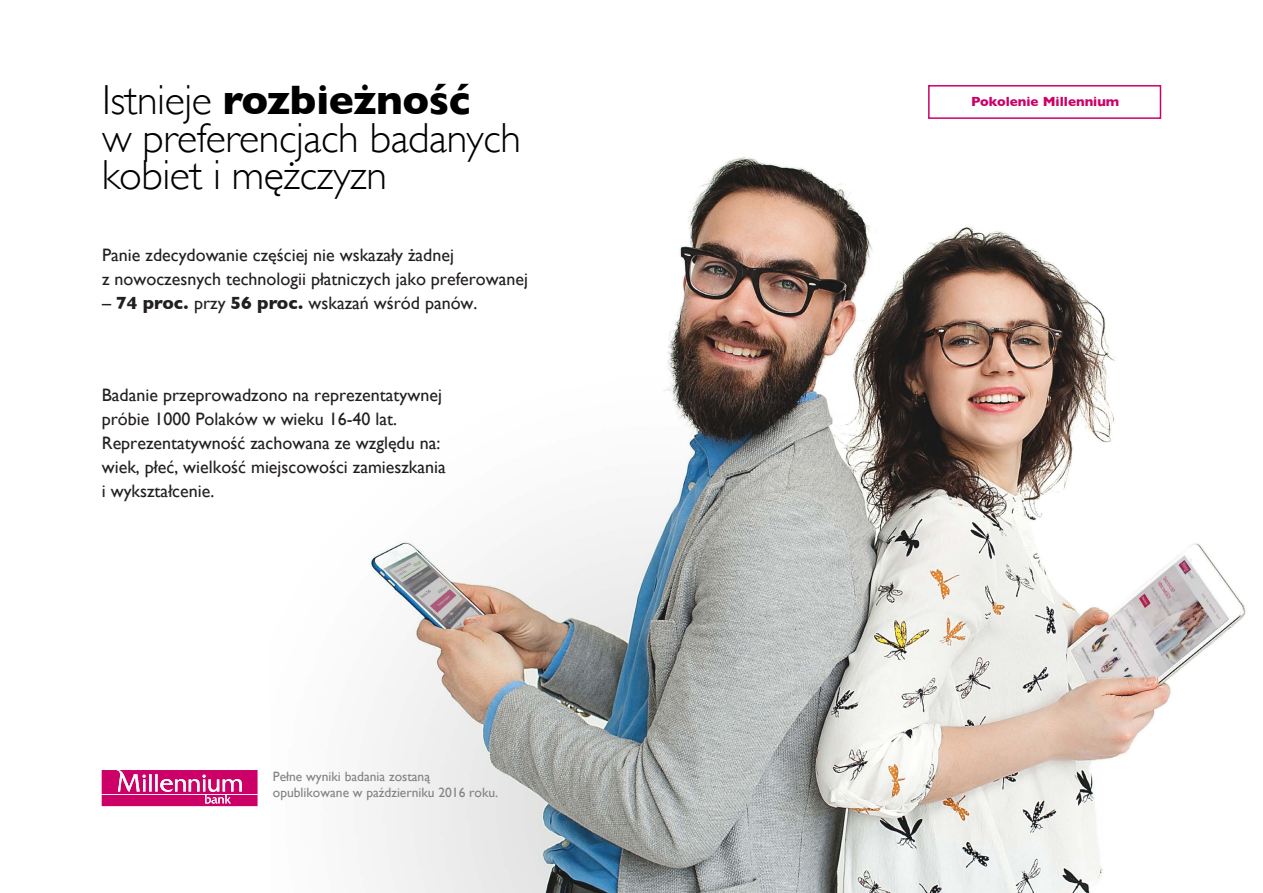
<style>
.page{position:relative;width:1263px;height:893px;background:#fff}
.page>*{position:absolute;margin:0;border:0;box-sizing:border-box;transform-origin:0 0}
.t1{font:300 42px/37.5px "Gill Sans";letter-spacing:-.01em;color:#000}
.t2{font:18px/24px "Gill Sans";color:#231f20}
.t3{font:13.5px/16.2px "Gill Sans";color:#808285}
.t4{font:700 13.5px "Gill Sans";color:#cd0067}
.s1{font-weight:700}
</style>
<div class="page">
<img style="left:368px;top:85px;width:878px;height:808px">
<div style="left:928px;top:85px;width:233px;height:34px;border:2px solid #cd0067"></div>
<svg style="left:102px;top:770px;width:156px;height:36px"></svg>
<h1 class="t1" style="left:102px;top:80px;width:420px">Istnieje <span class="s1">rozbieżność<br></span>w preferencjach badanych kobiet i mężczyzn</h1>
<p class="t2" style="left:102px;top:243px;width:427px">Panie zdecydowanie częściej nie wskazały żadnej<br>z nowoczesnych technologii płatniczych jako preferowanej</p>
<p class="t2" style="left:102px;top:291px;width:377px">– <span class="s1">74 proc.</span> przy <span class="s1">56 proc.</span> wskazań wśród panów.</p>
<p class="t2" style="left:102px;top:383px;width:346px">Badanie przeprowadzono na reprezentatywnej próbie 1000 Polaków w wieku 16-40 lat.<br>Reprezentatywność zachowana ze względu na: wiek, płeć, wielkość miejscowości zamieszkania i wykształcenie.</p>
<p class="t3" style="left:273px;top:768px;width:227px">Pełne wyniki badania zostaną opublikowane w październiku 2016 roku.</p>
<p class="t4" style="left:971px;top:91px;width:150px">Pokolenie Millennium</p>
</div>
